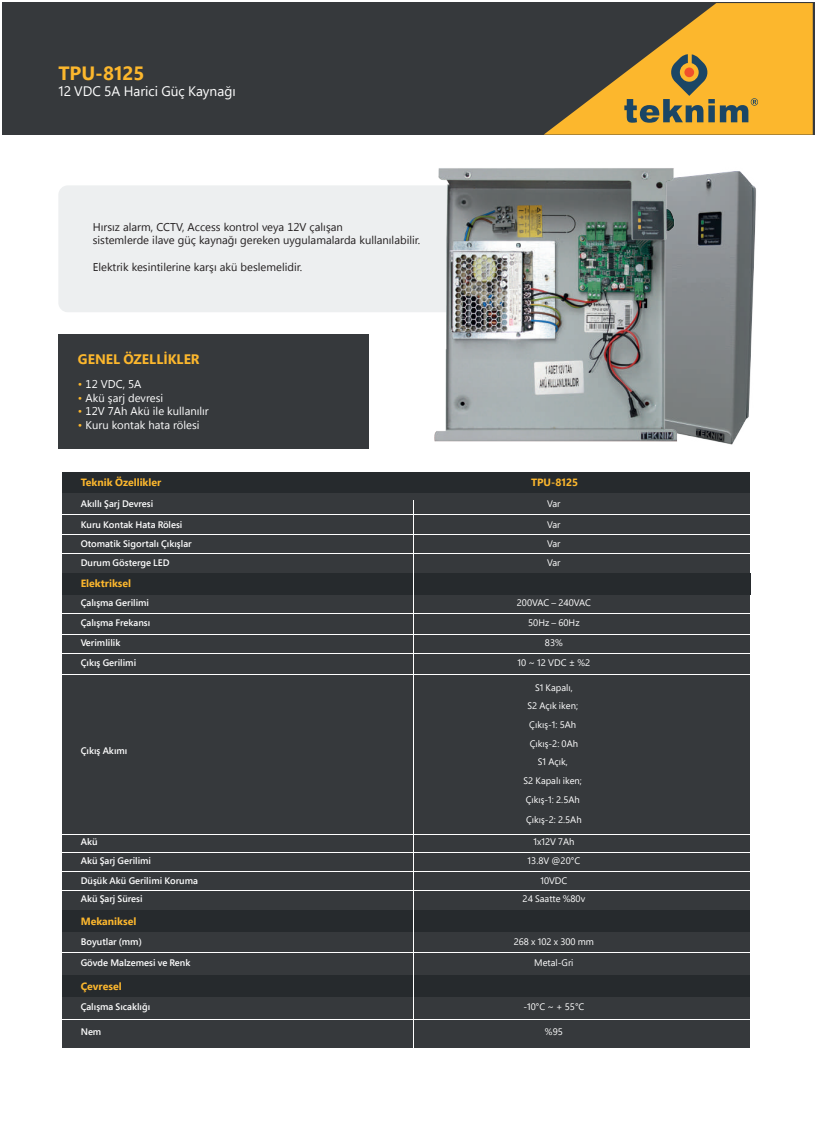
<style>
.page{position:relative;width:815px;height:1124px;background:#fff}
.page>*{position:absolute;margin:0;border:0;box-sizing:border-box;transform-origin:0 0}
.t1{font:700 19.25px "Segoe Pro";color:#fcb72d}
.t2{font:13.75px "Segoe Pro";color:#fff}
.t3{font:700 13.75px "Segoe Pro";color:#fcb72d}
.t4{font:11.25px/13.5px "Segoe UI";color:#231f20}
.t5{font:11.25px "Segoe UI";color:#fff}
.t6{font:700 10.5px "Segoe Pro";color:#fcb72d}
.t7{font:600 9.38px/19.2px "Segoe Pro";color:#fff}
.t8{font:9.38px/19.4px "Segoe Pro";color:#fff;text-align:center}
.s1{color:#fcb72d}
</style>
<div class="page">
<div style="left:58px;top:185px;width:673px;height:127px;background:#edeff0;border-radius:10px"></div>
<div style="left:3px;top:2px;width:812px;height:133px;background:#36393c"></div>
<svg style="left:544px;top:3px;width:269px;height:132px"></svg>
<div style="left:684px;top:67px;width:10px;height:10px;background:#f0502c;border-radius:50%"></div>
<div style="left:58px;top:334px;width:310px;height:115px;background:#36393c"></div>
<img style="left:678px;top:171px;width:78px;height:274px">
<div style="left:62px;top:472px;width:687px;height:21px;background:#262a2d"></div>
<div style="left:62px;top:493px;width:687px;height:554px;background:#36393c"></div>
<div style="left:62px;top:573px;width:688px;height:21px;background:#262a2d"></div>
<div style="left:62px;top:910px;width:687px;height:21px;background:#262a2d"></div>
<div style="left:62px;top:975px;width:687px;height:21px;background:#262a2d"></div>
<img style="left:435px;top:168px;width:243px;height:274px">
<h1 class="t1" style="left:58px;top:59px;width:88px">TPU-8125</h1>
<h2 class="t2" style="left:58px;top:81px;width:179px">12 VDC 5A Harici Güç Kaynağı</h2>
<p class="t4" style="left:93px;top:219px;width:329px">Hırsız alarm, CCTV, Access kontrol veya 12V çalışan<br>sistemlerde ilave güç kaynağı gereken uygulamalarda kullanılabilir.</p>
<p class="t4" style="left:93px;top:260px;width:211px">Elektrik kesintilerine karşı akü beslemelidir.</p>
<h2 class="t3" style="left:78px;top:349px;width:123px">GENEL ÖZELLİKLER</h2>
<p class="t5" style="left:78px;top:376px;width:65px"><span class="s1">•</span> 12 VDC, 5A</p>
<p class="t5" style="left:78px;top:390px;width:87px"><span class="s1">•</span> Akü şarj devresi</p>
<p class="t5" style="left:78px;top:403px;width:132px"><span class="s1">•</span> 12V 7Ah Akü ile kullanılır</p>
<p class="t5" style="left:78px;top:417px;width:123px"><span class="s1">•</span> Kuru kontak hata rölesi</p>
<p class="t6" style="left:81px;top:475px;width:82px">Teknik Özellikler</p>
<p class="t7" style="left:81px;top:494px;width:74px">Akıllı Şarj Devresi</p>
<p class="t7" style="left:81px;top:514px;width:112px">Kuru Kontak Hata Rölesi<br>Otomatik Sigortalı Çıkışlar</p>
<p class="t6" style="left:531px;top:475px;width:49px">TPU-8125</p>
<p class="t8" style="left:547px;top:494px;width:15px">Var</p>
<p class="t8" style="left:547px;top:514px;width:15px">Var</p>
<p class="t8" style="left:547px;top:533px;width:15px">Var</p>
<p class="t7" style="left:81px;top:553px;width:90px">Durum Gösterge LED</p>
<p class="t8" style="left:547px;top:553px;width:15px">Var</p>
<p class="t7" style="left:81px;top:593px;width:70px">Çalışma Gerilimi</p>
<p class="t8" style="left:517px;top:593px;width:76px">200VAC – 240VAC</p>
<p class="t7" style="left:81px;top:612px;width:71px">Çalışma Frekansı</p>
<p class="t8" style="left:528px;top:612px;width:53px">50Hz – 60Hz</p>
<p class="t7" style="left:81px;top:632px;width:41px">Verimlilik</p>
<p class="t8" style="left:545px;top:632px;width:19px">83%</p>
<p class="t7" style="left:81px;top:652px;width:57px">Çıkış Gerilimi</p>
<p class="t8" style="left:518px;top:652px;width:74px">10 ~ 12 VDC ± %2</p>
<p class="t6" style="left:81px;top:576px;width:52px">Elektriksel</p>
<p class="t8" style="left:527px;top:678px;width:52px;line-height:18.1px">S1 Kapalı,<br>S2 Açık iken;</p>
<p class="t7" style="left:81px;top:740px;width:48px">Çıkış Akımı</p>
<p class="t8" style="left:529px;top:715px;width:48px">Çıkış-1: 5Ah</p>
<p class="t8" style="left:530px;top:733px;width:50px">Çıkış-2: 0Ah</p>
<p class="t8" style="left:524px;top:751px;width:60px">S1 Açık,<br>S2 Kapalı iken;<br>Çıkış-1: 2.5Ah<br>Çıkış-2: 2.5Ah</p>
<p class="t7" style="left:81px;top:832px;width:18px">Akü</p>
<p class="t8" style="left:533px;top:832px;width:43px">1x12V 7Ah</p>
<p class="t7" style="left:81px;top:850px;width:72px">Akü Şarj Gerilimi</p>
<p class="t8" style="left:528px;top:850px;width:54px">13.8V @20°C<br>10VDC</p>
<p class="t8" style="left:523px;top:888px;width:64px">24 Saatte %80v</p>
<p class="t7" style="left:81px;top:870px;width:119px;line-height:18.1px">Düşük Akü Gerilimi Koruma<br>Akü Şarj Süresi</p>
<p class="t6" style="left:81px;top:913px;width:57px">Mekaniksel</p>
<p class="t7" style="left:81px;top:931px;width:63px">Boyutlar (mm)</p>
<p class="t7" style="left:81px;top:952px;width:111px">Gövde Malzemesi ve Renk</p>
<p class="t6" style="left:81px;top:978px;width:42px">Çevresel</p>
<p class="t7" style="left:81px;top:996px;width:71px">Çalışma Sıcaklığı</p>
<p class="t7" style="left:81px;top:1022px;width:22px">Nem</p>
<p class="t8" style="left:514px;top:931px;width:82px">268 x 102 x 300 mm</p>
<p class="t8" style="left:534px;top:952px;width:41px">Metal-Gri</p>
<p class="t8" style="left:523px;top:996px;width:62px">-10°C ~ + 55°C</p>
<p class="t8" style="left:545px;top:1022px;width:19px">%95</p>
</div>
